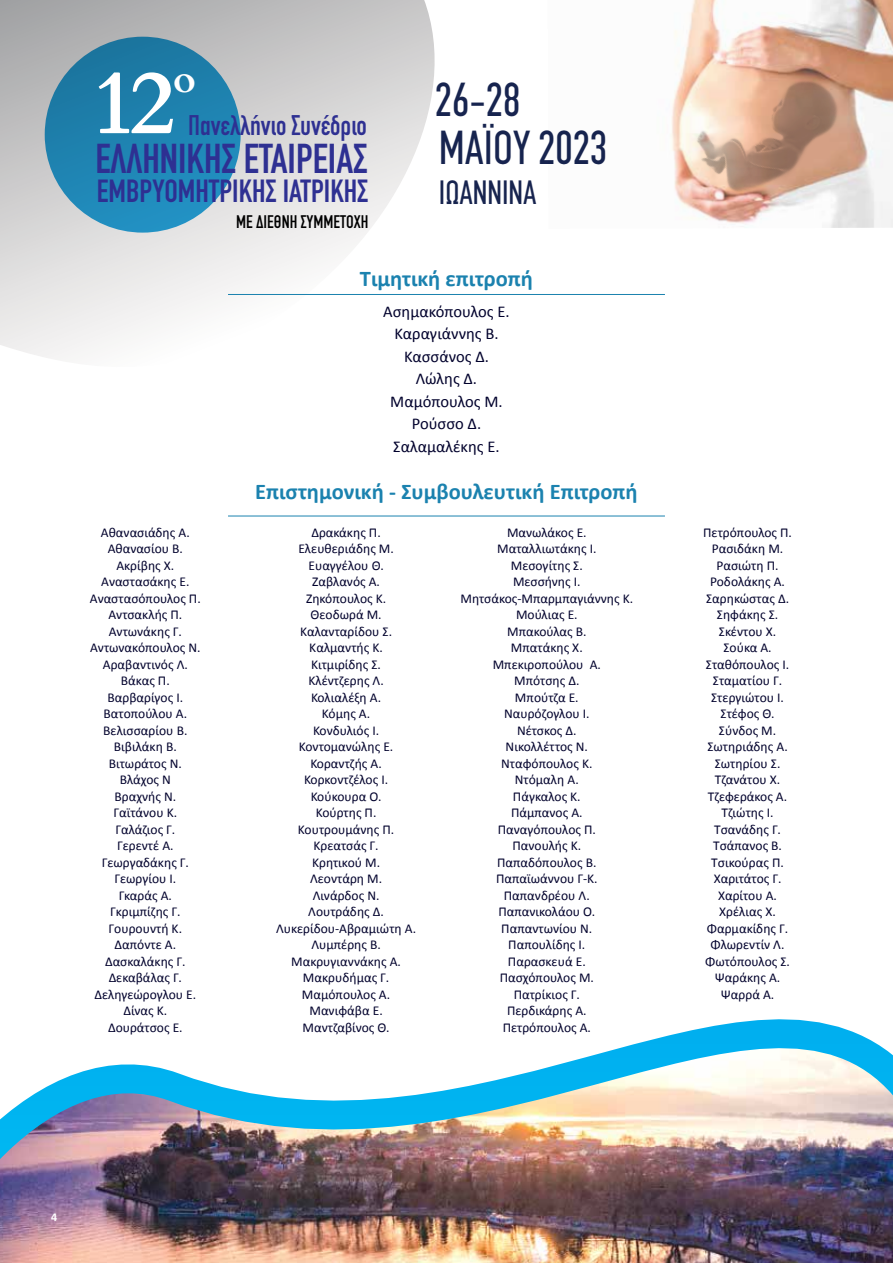
<style>
.page{position:relative;width:893px;height:1263px;background:#fff}
.page>*{position:absolute;margin:0;border:0;box-sizing:border-box;transform-origin:0 0}
.t1{font:700 90.15px "Cardo";color:#fff}
.t2{font:47.85px "PF Din Text Compressed";color:#17244f}
.t3{font:700 41.1px "DIN Condensed";color:#2e3092}
.t4{font:700 39px "Cardo";color:#fff}
.t5{font:33.9px "PF Din Text Compressed";color:#17244f}
.t6{font:700 31.65px "DIN Condensed";color:#2e3092}
.t7{font:500 28.65px "PF Din Text Compressed";color:#2e3092}
.t8{font:700 22.5px "Calibri";color:#1b82af}
.t9{font:500 18.3px "PF Din Text Compressed";color:#000}
.t10{font:16.5px/22.5px "Calibri";color:#00002c;text-align:center}
.t11{font:13.5px/16.5px "Calibri";color:#00002c;text-align:center}
.t12{font:700 12px "Calibri";color:#fff}
</style>
<div class="page">
<svg style="left:0;top:0;width:435px;height:360px"></svg>
<img style="left:0;top:1019px;width:892px;height:244px">
<div style="left:45px;top:37px;width:196px;height:196px;background:linear-gradient(to bottom,#1a749e,#2593c4);border-radius:50%"></div>
<img style="left:690px;top:0;width:202px;height:228px">
<img style="left:671px;top:18px;width:206px;height:210px">
<svg style="left:892px;top:0;width:1px;height:228px"></svg>
<svg style="left:892px;top:1054px;width:1px;height:209px"></svg>
<hr style="left:228px;top:294px;width:437px;height:1px;background:#1b82af">
<hr style="left:228px;top:516px;width:437px;height:1px;background:#1b82af">
<h1 class="t1" style="left:91px;top:30px;width:85px">12</h1>
<h3 class="t4" style="left:173px;top:48px;width:24px">o</h3>
<h3 class="t7" style="left:188px;top:108px;width:180px">Πανελλήνιο Συνέδριο</h3>
<h3 class="t3" style="left:95px;top:131px;width:274px">ΕΛΛΗΝΙΚΗΣ ΕΤΑΙΡΕΙΑΣ</h3>
<h3 class="t6" style="left:97px;top:170px;width:273px">ΕΜΒΡΥΟΜΗΤΡΙΚΗΣ ΙΑΤΡΙΚΗΣ</h3>
<h3 class="t9" style="left:236px;top:211px;width:134px">ΜΕ ∆ΙΕΘΝΗ ΣΥΜΜΕΤΟΧΗ</h3>
<h2 class="t2" style="left:435px;top:72px;width:87px">26-28</h2>
<h2 class="t2" style="left:439px;top:120px;width:170px">ΜΑΪΟΥ2023</h2>
<h3 class="t5" style="left:439px;top:173px;width:99px">ΙΩΑΝΝΙΝΑ</h3>
<h3 class="t8" style="left:360px;top:262px;width:175px">Τιμητική επιτροπή</h3>
<p class="t10" style="left:383px;top:300px;width:128px">Ασημακόπουλος Ε.<br>Καραγιάννης Β.<br>Κασσάνος Δ.<br>Λώλης Δ.<br>Μαμόπουλος Μ.<br>Ρούσσο Δ.<br>Σαλαμαλέκης Ε.</p>
<h3 class="t8" style="left:255px;top:476px;width:384px">Επιστημονική - Συμβουλευτική Επιτροπή</h3>
<p class="t11" style="left:90px;top:524px;width:112px">Αθανασιάδης Α.<br>Αθανασίου Β.<br>Ακρίβης Χ.<br>Αναστασάκης Ε.<br>Αναστασόπουλος Π.<br>Αντσακλής Π.<br>Αντωνάκης Γ.<br>Αντωνακόπουλος Ν.<br>Αραβαντινός Λ.<br>Βάκας Π.<br>Βαρβαρίγος Ι.<br>Βατοπούλου Α.<br>Βελισσαρίου Β.<br>Βιβιλάκη Β.<br>Βιτωράτος Ν.<br>Βλάχος Ν<br>Βραχνής Ν.<br>Γαϊτάνου Κ.<br>Γαλάζιος Γ.<br>Γερεντέ Α.<br>Γεωργαδάκης Γ.<br>Γεωργίου Ι.<br>Γκαράς Α.<br>Γκριμπίζης Γ.<br>Γουρουντή Κ.<br>Δαπόντε Α.<br>Δασκαλάκης Γ.<br>Δεκαβάλας Γ.<br>Δεληγεώρογλου Ε.<br>Δίνας Κ.<br>Δουράτσος Ε.</p>
<p class="t11" style="left:276px;top:524px;width:142px">Δρακάκης Π.<br>Ελευθεριάδης Μ.<br>Ευαγγέλου Θ.<br>Ζαβλανός Α.<br>Ζηκόπουλος Κ.<br>Θεοδωρά Μ.<br>Καλανταρίδου Σ.<br>Καλμαντής Κ.<br>Κιτμιρίδης Σ.<br>Κλέντζερης Λ.<br>Κολιαλέξη Α.<br>Κόμης Α.<br>Κονδυλιός Ι.<br>Κοντομανώλης Ε.<br>Κοραντζής Α.<br>Κορκοντζέλος Ι.<br>Κούκουρα Ο.<br>Κούρτης Π.<br>Κουτρουμάνης Π.<br>Κρεατσάς Γ.<br>Κρητικού Μ.<br>Λεοντάρη Μ.<br>Λινάρδος Ν.<br>Λουτράδης Δ.<br>Λυκερίδου-Αβραμιώτη Α.<br>Λυμπέρης Β.<br>Μακρυγιαννάκης Α.<br>Μακρυδήμας Γ.<br>Μαμόπουλος Α.<br>Μανιφάβα Ε.<br>Μαντζαβίνος Θ.</p>
<p class="t11" style="left:460px;top:524px;width:174px">Μανωλάκος Ε.<br>Ματαλλιωτάκης Ι.<br>Μεσογίτης Σ.<br>Μεσσήνης Ι.<br>Μητσάκος-Μπαρμπαγιάννης Κ.<br>Μούλιας Ε.<br>Μπακούλας Β.<br>Μπατάκης Χ.<br>Μπεκιροπούλου Α.<br>Μπότσης Δ.<br>Μπούτζα Ε.<br>Ναυρόζογλου Ι.<br>Νέτσκος Δ.<br>Νικολλέττος Ν.<br>Νταφόπουλος Κ.<br>Ντόμαλη Α.<br>Πάγκαλος Κ.<br>Πάμπανος Α.<br>Παναγόπουλος Π.<br>Πανουλής Κ.<br>Παπαδόπουλος Β.<br>Παπαϊωάννου Γ-Κ.<br>Παπανδρέου Λ.<br>Παπανικολάου Ο.<br>Παπαντωνίου Ν.<br>Παπουλίδης Ι.<br>Παρασκευά Ε.<br>Πασχόπουλος Μ.<br>Πατρίκιος Γ.<br>Περδικάρης Α.<br>Πετρόπουλος Α.</p>
<p class="t11" style="left:703px;top:523px;width:90px">Πετρόπουλος Π.<br>Ρασιδάκη Μ.<br>Ρασιώτη Π.<br>Ροδολάκης Α.<br>Σαρηκώστας Δ.<br>Σηφάκης Σ.<br>Σκέντου Χ.<br>Σούκα Α.<br>Σταθόπουλος Ι.<br>Σταματίου Γ.<br>Στεργιώτου Ι.<br>Στέφος Θ.<br>Σύνδος Μ.<br>Σωτηριάδης Α.<br>Σωτηρίου Σ.<br>Τζανάτου Χ.<br>Τζεφεράκος Α.<br>Τζιώτης Ι.<br>Τσανάδης Γ.<br>Τσάπανος Β.<br>Τσικούρας Π.<br>Χαριτάτος Γ.<br>Χαρίτου Α.<br>Χρέλιας Χ.<br>Φαρμακίδης Γ.<br>Φλωρεντίν Λ.<br>Φωτόπουλος Σ.<br>Ψαράκης Α.<br>Ψαρρά Α.</p>
<p class="t12" style="left:51px;top:1208px;width:8px">4</p>
</div>
